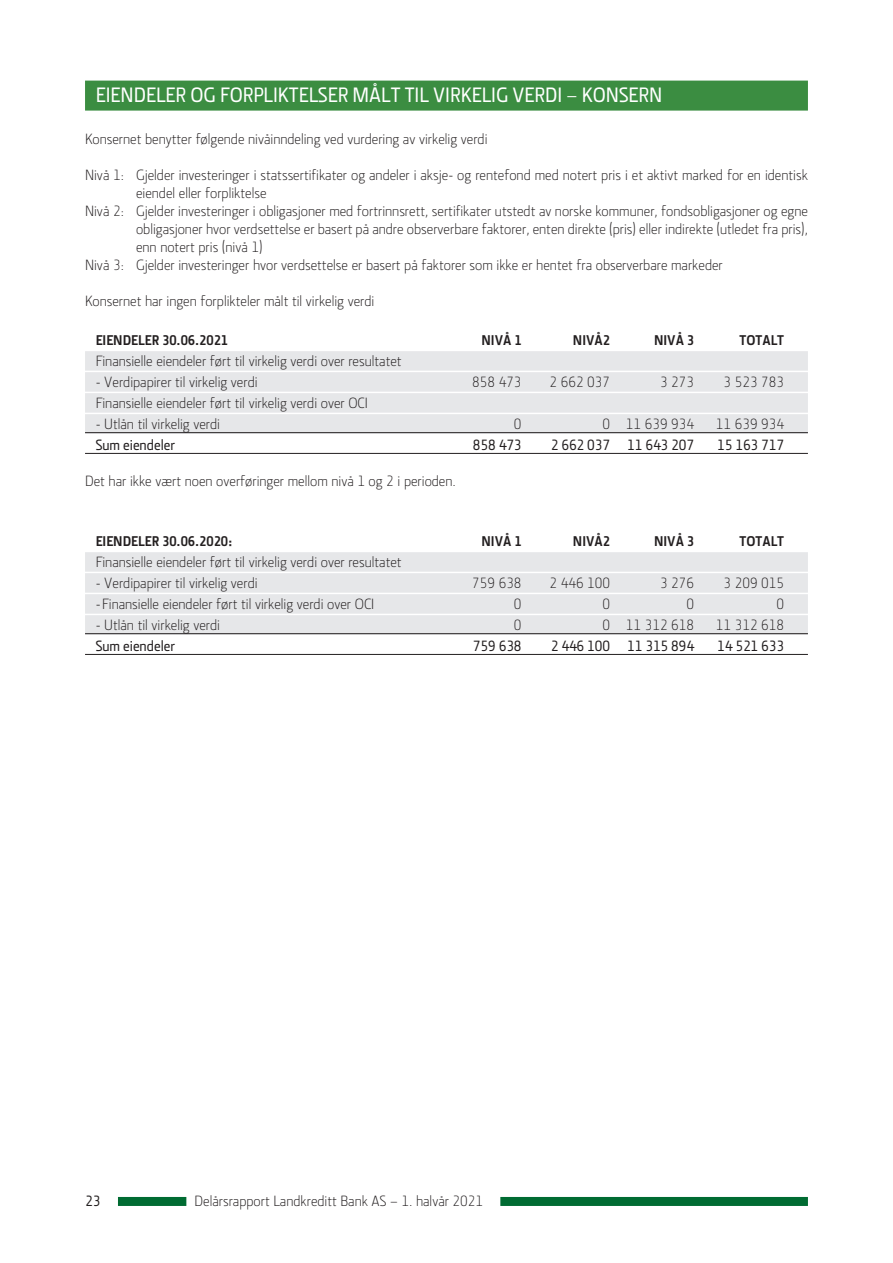
<style>
.page{position:relative;width:893px;height:1263px;background:#fff}
.page>*{position:absolute;margin:0;border:0;box-sizing:border-box;transform-origin:0 0}
.TABELL_Overskrift{font:500 21px "Section LK";color:#fff}
._3_Brødtekst_Section{font:300 15px/18px "Section LK";color:#231f20}
.TABELL_Brød{font:300 15px "Section LK";color:#231f20}
.TABELL_Sum_strekover{font:500 15px "Section LK";color:#231f20}
.TABELL_Mellomtittel{font:700 14.25px "Section LK";color:#231f20}
</style>
<div class="page">
<div style="left:118px;top:1197px;width:68px;height:9px;background:#006b32"></div>
<div style="left:500px;top:1197px;width:308px;height:9px;background:#006b32"></div>
<div style="left:85px;top:81px;width:723px;height:30px;background:#3b8d41"></div>
<div style="left:85px;top:351px;width:723px;height:20px;background:#e6e7e9"></div>
<div style="left:85px;top:372px;width:723px;height:20px;background:#e6e7e9"></div>
<div style="left:85px;top:393px;width:723px;height:20px;background:#e6e7e9"></div>
<div style="left:85px;top:414px;width:723px;height:20px;background:#e6e7e9"></div>
<hr style="left:85px;top:432px;width:723px;height:1px;background:#231f20">
<hr style="left:85px;top:453px;width:723px;height:1px;background:#231f20">
<div style="left:85px;top:552px;width:723px;height:20px;background:#e6e7e9"></div>
<div style="left:85px;top:573px;width:723px;height:20px;background:#e6e7e9"></div>
<div style="left:85px;top:594px;width:723px;height:20px;background:#e6e7e9"></div>
<div style="left:85px;top:615px;width:723px;height:20px;background:#e6e7e9"></div>
<hr style="left:85px;top:633px;width:723px;height:1px;background:#231f20">
<hr style="left:85px;top:654px;width:723px;height:1px;background:#231f20">
<p class="TABELL_Overskrift" style="left:96px;top:83px;width:568px">EIENDELER OG FORPLIKTELSER MÅLT TIL VIRKELIG VERDI – KONSERN</p>
<p class="_3_Brødtekst_Section" style="left:85px;top:130px;width:404px">Konsernet benytter følgende nivåinndeling ved vurdering av virkelig verdi</p>
<p class="_3_Brødtekst_Section" style="left:136px;top:166px;width:673px;text-indent:-51px">Nivå 1: Gjelder investeringer i statssertifikater og andeler i aksje- og rentefond med notert pris i et aktivt marked for en identisk eiendel eller forpliktelse</p>
<p class="_3_Brødtekst_Section" style="left:136px;top:202px;width:673px;text-align:justify;text-indent:-51px">Nivå 2: Gjelder investeringer i obligasjoner med fortrinnsrett, sertifikater utstedt av norske kommuner, fondsobligasjoner og egne obligasjoner hvor verdsettelse er basert på andre observerbare faktorer, enten direkte (pris) eller indirekte (utledet fra pris), enn notert pris (nivå 1)</p>
<p class="_3_Brødtekst_Section" style="left:85px;top:256px;width:639px">Nivå 3: Gjelder investeringer hvor verdsettelse er basert på faktorer som ikke er hentet fra observerbare markeder</p>
<p class="_3_Brødtekst_Section" style="left:85px;top:292px;width:291px">Konsernet har ingen forplikteler målt til virkelig verdi</p>
<p class="TABELL_Mellomtittel" style="left:96px;top:332px;width:134px">EIENDELER 30.06.2021</p>
<p class="TABELL_Mellomtittel" style="left:482px;top:332px;width:42px">NIVÅ 1</p>
<p class="TABELL_Mellomtittel" style="left:573px;top:332px;width:39px">NIVÅ2</p>
<p class="TABELL_Mellomtittel" style="left:654px;top:332px;width:42px">NIVÅ 3</p>
<p class="TABELL_Mellomtittel" style="left:740px;top:332px;width:46px">TOTALT</p>
<p class="TABELL_Brød" style="left:96px;top:352px;width:308px">Finansielle eiendeler ført til virkelig verdi over resultatet</p>
<p class="TABELL_Brød" style="left:96px;top:373px;width:163px">- Verdipapirer til virkelig verdi</p>
<p class="TABELL_Brød" style="left:472px;top:373px;width:51px">858 473</p>
<p class="TABELL_Brød" style="left:549px;top:373px;width:62px">2 662 037</p>
<p class="TABELL_Brød" style="left:660px;top:373px;width:36px">3 273</p>
<p class="TABELL_Brød" style="left:723px;top:373px;width:62px">3 523 783</p>
<p class="TABELL_Brød" style="left:96px;top:394px;width:274px">Finansielle eiendeler ført til virkelig verdi over OCI</p>
<p class="TABELL_Brød" style="left:96px;top:415px;width:126px">- Utlån til virkelig verdi</p>
<p class="TABELL_Brød" style="left:514px;top:415px;width:9px">0</p>
<p class="TABELL_Brød" style="left:602px;top:415px;width:93px">0 11 639 934</p>
<p class="TABELL_Brød" style="left:716px;top:415px;width:70px">11 639 934</p>
<p class="TABELL_Sum_strekover" style="left:96px;top:436px;width:81px">Sum eiendeler</p>
<p class="TABELL_Sum_strekover" style="left:473px;top:436px;width:50px">858 473</p>
<p class="TABELL_Sum_strekover" style="left:551px;top:436px;width:145px">2 662 037 11 643 207</p>
<p class="TABELL_Sum_strekover" style="left:717px;top:436px;width:68px">15 163 717</p>
<p class="_3_Brødtekst_Section" style="left:85px;top:472px;width:372px">Det har ikke vært noen overføringer mellom nivå 1 og 2 i perioden.</p>
<p class="TABELL_Mellomtittel" style="left:96px;top:533px;width:139px">EIENDELER 30.06.2020:</p>
<p class="TABELL_Mellomtittel" style="left:482px;top:533px;width:42px">NIVÅ 1</p>
<p class="TABELL_Mellomtittel" style="left:573px;top:533px;width:39px">NIVÅ2</p>
<p class="TABELL_Mellomtittel" style="left:654px;top:533px;width:42px">NIVÅ 3</p>
<p class="TABELL_Mellomtittel" style="left:740px;top:533px;width:46px">TOTALT</p>
<p class="TABELL_Brød" style="left:96px;top:553px;width:308px">Finansielle eiendeler ført til virkelig verdi over resultatet</p>
<p class="TABELL_Brød" style="left:96px;top:574px;width:163px">- Verdipapirer til virkelig verdi</p>
<p class="TABELL_Brød" style="left:472px;top:574px;width:51px">759 638</p>
<p class="TABELL_Brød" style="left:549px;top:574px;width:62px">2 446 100</p>
<p class="TABELL_Brød" style="left:660px;top:574px;width:36px">3 276</p>
<p class="TABELL_Brød" style="left:723px;top:574px;width:62px">3 209 015</p>
<p class="TABELL_Brød" style="left:96px;top:595px;width:280px">-Finansielle eiendeler ført til virkelig verdi over OCI</p>
<p class="TABELL_Brød" style="left:514px;top:595px;width:9px">0</p>
<p class="TABELL_Brød" style="left:602px;top:595px;width:9px">0</p>
<p class="TABELL_Brød" style="left:686px;top:595px;width:9px">0</p>
<p class="TABELL_Brød" style="left:776px;top:595px;width:9px">0</p>
<p class="TABELL_Brød" style="left:96px;top:616px;width:126px">- Utlån til virkelig verdi</p>
<p class="TABELL_Brød" style="left:514px;top:616px;width:9px">0</p>
<p class="TABELL_Brød" style="left:602px;top:616px;width:93px">0 11 312 618</p>
<p class="TABELL_Brød" style="left:716px;top:616px;width:70px">11 312 618</p>
<p class="TABELL_Sum_strekover" style="left:96px;top:637px;width:81px">Sum eiendeler</p>
<p class="TABELL_Sum_strekover" style="left:473px;top:637px;width:50px">759 638</p>
<p class="TABELL_Sum_strekover" style="left:551px;top:637px;width:145px">2 446 100 11 315 894</p>
<p class="TABELL_Sum_strekover" style="left:717px;top:637px;width:68px">14 521 633</p>
<p class="TABELL_Sum_strekover" style="left:85px;top:1192px;width:17px">23</p>
<p class="_3_Brødtekst_Section" style="left:195px;top:1192px;width:290px">Delårsrapport Landkreditt Bank AS – 1. halvår 2021</p>
</div>
